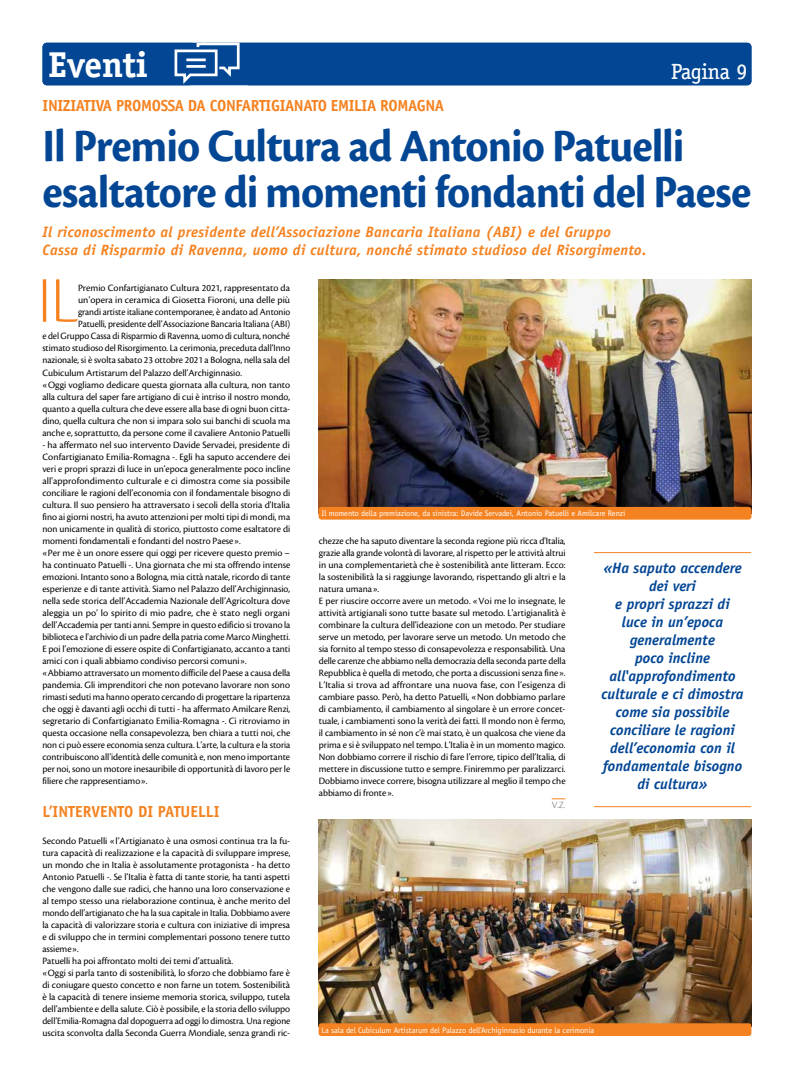
<style>
.page{position:relative;width:794px;height:1078px;background:#fff}
.page>*{position:absolute;margin:0;border:0;box-sizing:border-box;transform-origin:0 0}
.t1{font:67.3px "Cronos Pro Lt Disp";color:#f58220}
.t2{font:700 48px/46.7px "Cronos Pro";letter-spacing:-.025em;color:#034694;scale:.94 1}
.t3{font:700 36px "Officina Serif Std";letter-spacing:-.01em;color:#fff}
.t4{font:22px "Officina Serif Std";letter-spacing:-.005em;color:#fff}
.t5{font:700 16px "Officina Sans Std";letter-spacing:-.025em;color:#f58220}
.t6{font:700 16px "Officina Sans Std";color:#f58220}
.t7{font:italic 700 15px/18px "Officina Sans Std";color:#034694;text-align:center}
.t8{font:italic 700 15px/18px "Officina Sans Std";letter-spacing:.02em;color:#f58220}
.t9{font:10px/12px "Cronos Pro Subh";color:#000}
.t10{font:10px "Cronos Pro Subh";color:#939598;scale:.95 1}
.t11{font:8px "Officina Sans Std";letter-spacing:-.01em;color:#fff}
</style>
<div class="page">
<div style="left:43px;top:43px;width:708px;height:42px;background:#034694;border-radius:4px"></div>
<svg style="left:173px;top:42px;width:68px;height:44px"></svg>
<svg style="left:552px;top:798px;width:13px;height:1px"></svg>
<hr style="left:594px;top:552px;width:157px;height:1px;background:#f58220">
<hr style="left:594px;top:806px;width:157px;height:1px;background:#f58220">
<img style="left:318px;top:279px;width:433px;height:229px">
<img style="left:318px;top:819px;width:433px;height:205px">
<div style="left:318px;top:507px;width:433px;height:12px;background:#f58220;border-radius:3px"></div>
<div style="left:318px;top:1023px;width:433px;height:12px;background:#f58220;border-radius:3px"></div>
<h3 class="t3" style="left:48px;top:42px;width:101px">Eventi</h3>
<h3 class="t3" style="left:48px;top:42px;width:128px">Imprese</h3>
<h3 class="t5" style="left:43px;top:95px;width:403px">INIZIATIVA PROMOSSA DA CONFARTIGIANATO EMILIA ROMAGNA</h3>
<h3 class="t4" style="left:671px;top:59px;width:78px">Pagina 9</h3>
<h2 class="t2" style="left:43px;top:123px;width:755px">Il Premio Cultura ad Antonio Patuelli esaltatore di momenti fondanti del Paese</h2>
<h3 class="t8" style="left:43px;top:223px;width:605px">Il riconoscimento al presidente dell’Associazione Bancaria Italiana (ABI) e del Gruppo<br>Cassa di Risparmio di Ravenna, uomo di cultura, nonché stimato studioso del Risorgimento.</h3>
<h1 class="t1" style="left:38px;top:262px;width:42px">IL</h1>
<p class="t9" style="left:78px;top:282px;width:213px">Premio Confartigianato Cultura 2021, rappresentato da</p>
<p class="t9" style="left:78px;top:294px;width:213px">un’opera in ceramica di Giosetta Fioroni, una delle più</p>
<p class="t9" style="left:78px;top:306px;width:214px">grandi artiste italiane contemporanee, è andato ad Antonio</p>
<p class="t9" style="left:78px;top:318px;width:214px">Patuelli, presidente dell’Associazione Bancaria Italiana (ABI)</p>
<p class="t9" style="left:42px;top:330px;width:249px">e del Gruppo Cassa di Risparmio di Ravenna, uomo di cultura, nonché</p>
<p class="t9" style="left:42px;top:342px;width:249px">stimato studioso del Risorgimento. La cerimonia, preceduta dall’Inno</p>
<p class="t9" style="left:42px;top:354px;width:249px">nazionale, si è svolta sabato 23 ottobre 2021 a Bologna, nella sala del</p>
<p class="t9" style="left:42px;top:366px;width:201px">Cubiculum Artistarum del Palazzo dell’Archiginnasio.</p>
<p class="t9" style="left:42px;top:378px;width:249px">«Oggi vogliamo dedicare questa giornata alla cultura, non tanto</p>
<p class="t9" style="left:42px;top:390px;width:249px">alla cultura del saper fare artigiano di cui è intriso il nostro mondo,</p>
<p class="t9" style="left:42px;top:402px;width:249px">quanto a quella cultura che deve essere alla base di ogni buon citta-</p>
<p class="t9" style="left:42px;top:414px;width:249px">dino, quella cultura che non si impara solo sui banchi di scuola ma</p>
<p class="t9" style="left:42px;top:426px;width:249px">anche e, soprattutto, da persone come il cavaliere Antonio Patuelli</p>
<p class="t9" style="left:42px;top:438px;width:249px">- ha affermato nel suo intervento Davide Servadei, presidente di Confartigianato Emilia-Romagna -. Egli ha saputo accendere dei veri e propri sprazzi di luce in un’epoca generalmente poco incline all'approfondimento culturale e ci dimostra come sia possibile conciliare le ragioni dell’economia con il fondamentale bisogno di cultura. Il suo pensiero ha attraversato i secoli della storia d'Italia fino ai giorni nostri, ha avuto attenzioni per molti tipi di mondi, ma non unicamente in qualità di storico, piuttosto come esaltatore di momenti fondamentali e fondanti del nostro Paese».<br>«Per me è un onore essere qui oggi per ricevere questo premio – ha continuato Patuelli -. Una giornata che mi sta offrendo intense emozioni. Intanto sono a Bologna, mia città natale, ricordo di tante esperienze e di tante attività. Siamo nel Palazzo dell’Archiginnasio, nella sede storica dell’Accademia Nazionale dell’Agricoltura dove aleggia un po’ lo spirito di mio padre, che è stato negli organi dell’Accademia per tanti anni. Sempre in questo edificio si trovano la biblioteca e l'archivio di un padre della patria come Marco Minghetti.<br>E poi l’emozione di essere ospite di Confartigianato, accanto a tanti amici con i quali abbiamo condiviso percorsi comuni».<br>«Abbiamo attraversato un momento difficile del Paese a causa della pandemia. Gli imprenditori che non potevano lavorare non sono rimasti seduti ma hanno operato cercando di progettare la ripartenza che oggi è davanti agli occhi di tutti - ha affermato Amilcare Renzi, segretario di Confartigianato Emilia-Romagna -. Ci ritroviamo in questa occasione nella consapevolezza, ben chiara a tutti noi, che non ci può essere economia senza cultura. L’arte, la cultura e la storia contribuiscono all’identità delle comunità e, non meno importante per noi, sono un motore inesauribile di opportunità di lavoro per le filiere che rappresentiamo».</p>
<h3 class="t6" style="left:42px;top:801px;width:179px">L’INTERVENTO DI PATUELLI</h3>
<p class="t9" style="left:42px;top:834px;width:249px">Secondo Patuelli «l’Artigianato è una osmosi continua tra la fu&shy;tura capacità di realizzazione e la capacità di sviluppare imprese, un mondo che in Italia è assolutamente protagonista - ha detto Antonio Patuelli -. Se l’Italia è fatta di tante storie, ha tanti aspetti che vengono dalle sue radici, che hanno una loro conservazione e al tempo stesso una rielaborazione continua, è anche merito del mondo dell’artigianato che ha la sua capitale in Italia. Dobbiamo avere la capacità di valorizzare storia e cultura con iniziative di impresa e di sviluppo che in termini complementari possono tenere tutto assieme».<br>Patuelli ha poi affrontato molti dei temi d’attualità.<br>«Oggi si parla tanto di sostenibilità, lo sforzo che dobbiamo fare è di coniugare questo concetto e non farne un totem. Sostenibilità è la capacità di tenere insieme memoria storica, sviluppo, tutela dell’ambiente e della salute. Ciò è possibile, e la storia dello sviluppo dell’Emilia-Romagna dal dopoguerra ad oggi lo dimostra. Una regione uscita sconvolta dalla Seconda Guerra Mondiale, senza grandi ric-</p>
<p class="t11" style="left:321px;top:508px;width:305px">Il momento della premiazione, da sinistra: Davide Servadei, Antonio Patuelli e Amilcare Renzi</p>
<p class="t9" style="left:319px;top:534px;width:248px">chezze che ha saputo diventare la seconda regione più ricca d'Italia, grazie alla grande volontà di lavorare, al rispetto per le attività altrui in una complementarietà che è sostenibilità ante litteram. Ecco: la sostenibilità la si raggiunge lavorando, rispettando gli altri e la natura umana».<br>E per riuscire occorre avere un metodo. «Voi me lo insegnate, le attività artigianali sono tutte basate sul metodo. L'artigianalità è combinare la cultura dell'ideazione con un metodo. Per studiare serve un metodo, per lavorare serve un metodo. Un metodo che sia fornito al tempo stesso di consapevolezza e responsabilità. Una delle carenze che abbiamo nella democrazia della seconda parte della Repubblica è quella di metodo, che porta a discussioni senza fine».<br>L’Italia si trova ad affrontare una nuova fase, con l’esigenza di cambiare passo. Però, ha detto Patuelli, «Non dobbiamo parlare di cambiamento, il cambiamento al singolare è un errore concet&shy;tuale, i cambiamenti sono la verità dei fatti. Il mondo non è fermo, il cambiamento in sé non c'è mai stato, è un qualcosa che viene da prima e si è sviluppato nel tempo. L’Italia è in un momento magico.<br>Non dobbiamo correre il rischio di fare l’errore, tipico dell’Italia, di mettere in discussione tutto e sempre. Finiremmo per paralizzarci.<br>Dobbiamo invece correre, bisogna utilizzare al meglio il tempo che abbiamo di fronte».</p>
<p class="t10" style="left:552px;top:798px;width:16px">V.Z.</p>
<h3 class="t7" style="left:601px;top:558px;width:143px">«Ha saputo accendere dei veri<br>e propri sprazzi di luce in un’epoca generalmente<br>poco incline all'approfondimento culturale e ci dimostra come sia possibile conciliare le ragioni dell’economia con il fondamentale bisogno di cultura»</h3>
<p class="t11" style="left:321px;top:1024px;width:274px">La sala del Cubiculum Artistarum del Palazzo dell’Archiginnasio durante la cerimonia</p>
</div>
